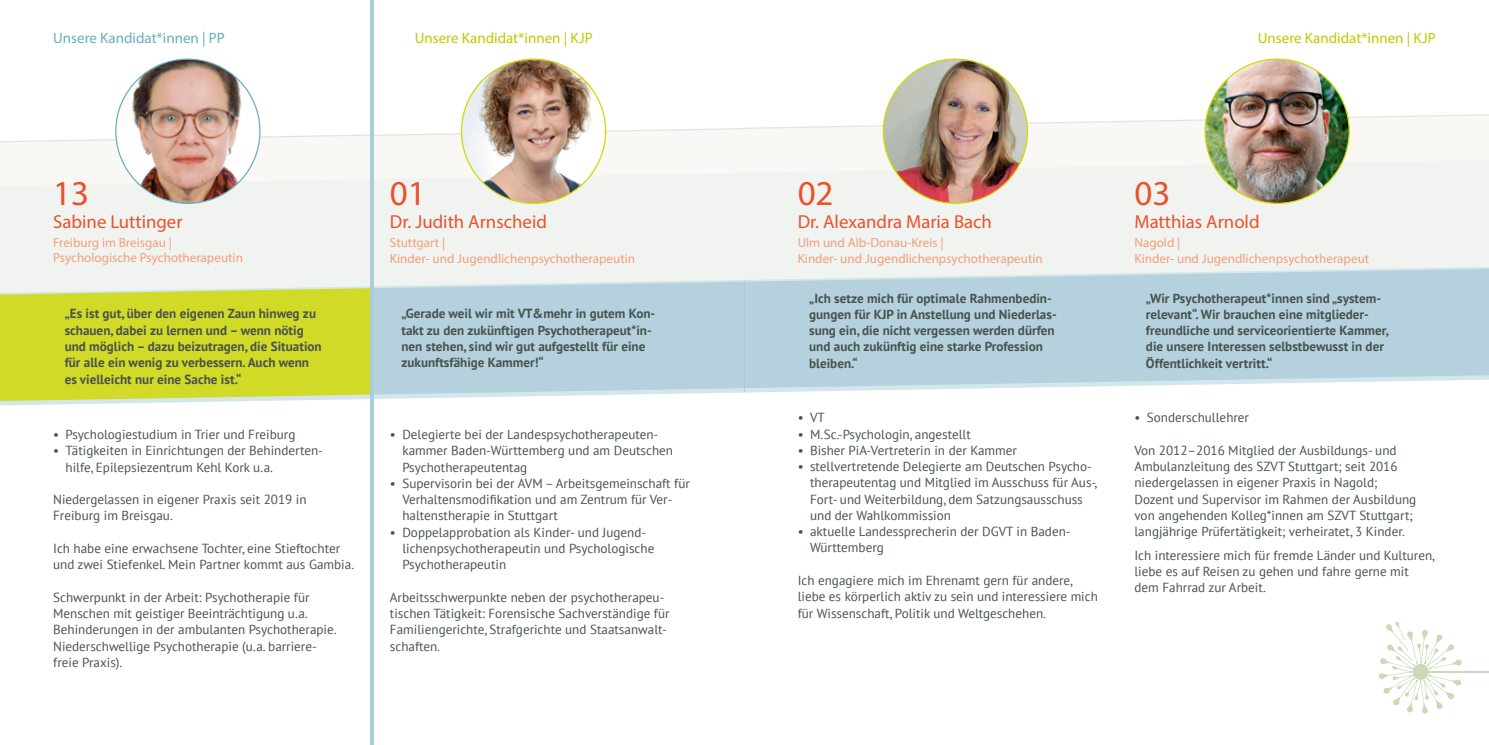
<style>
.page{position:relative;width:1489px;height:745px;background:#fff}
.page>*{position:absolute;margin:0;border:0;box-sizing:border-box;transform-origin:0 0}
.Zahl{font:35px "Myriad Pro";color:#ea512c}
.Name{font:18.75px "Myriad Pro";color:#ea512c}
.Unsere_Kandidat_inne{font:15px "Myriad Pro";color:#c3c800}
.Unsere_Kandidat_inne-2{font:15px "Myriad Pro";color:#6aadc1}
.Fließtext_Kandidaten{font:13.12px/16.2px "PT Sans";color:#47534d}
.Zitat{font:700 13.12px/16.2px "PT Sans";color:#47534d}
.Ort_PP_KJP{font:13.12px "Myriad Pro";color:#f49e7b}
</style>
<div class="page">
<svg style="left:744px;top:143px;width:744px;height:125px;fill:#f0f3f0"></svg>
<svg style="left:744px;top:268px;width:744px;height:125px;background:#bcd6e0"></svg>
<img style="left:883px;top:59px;width:144px;height:144px;border-radius:72px">
<img style="left:1204px;top:59px;width:144px;height:144px;border-radius:72px">
<svg style="left:1379px;top:621px;width:82px;height:92px"></svg>
<hr style="left:1428px;top:670px;width:60px;height:2px;background:#cbd9b6">
<svg style="left:374px;top:143px;width:370px;height:125px;fill:#f0f3f0"></svg>
<svg style="left:374px;top:268px;width:370px;height:131px;background:#bed7e0"></svg>
<svg style="left:0;top:143px;width:370px;height:125px;fill:#f0f3f0"></svg>
<svg style="left:0;top:268px;width:370px;height:133px;fill:#d2da28"></svg>
<img style="left:0;top:113px;width:1488px;height:30px">
<img style="left:461px;top:59px;width:144px;height:144px;border-radius:72px">
<img style="left:121px;top:60px;width:139px;height:143px">
<hr style="left:370px;top:0;width:4px;height:744px;background:#aecdda">
<p class="Unsere_Kandidat_inne-2" style="left:53px;top:29px;width:173px">Unsere Kandidat*innen | PP</p>
<p class="Unsere_Kandidat_inne" style="left:415px;top:29px;width:179px">Unsere Kandidat*innen | KJP</p>
<p class="Zahl" style="left:53px;top:172px;width:37px">13</p>
<p class="Name" style="left:53px;top:210px;width:131px">Sabine Luttinger</p>
<p class="Ort_PP_KJP" style="left:53px;top:234px;width:120px">Freiburg im Breisgau |</p>
<p class="Ort_PP_KJP" style="left:53px;top:249px;width:191px">Psychologische Psychotherapeutin</p>
<p class="Zitat" style="left:65px;top:305px;width:258px">„Es ist gut, über den eigenen Zaun hinweg zu schauen, dabei zu lernen und – wenn nötig und möglich – dazu beizutragen, die Situation für alle ein wenig zu verbessern. Auch wenn es vielleicht nur eine Sache ist.“</p>
<p class="Fließtext_Kandidaten" style="left:53px;top:426px;width:244px">• Psychologiestudium in Trier und Freiburg</p>
<p class="Fließtext_Kandidaten" style="left:66px;top:442px;width:259px;text-indent:-12px">• Tätigkeiten in Einrichtungen der Behinderten&shy;hilfe, Epilepsiezentrum Kehl Kork u.a.</p>
<p class="Fließtext_Kandidaten" style="left:53px;top:491px;width:255px">Niedergelassen in eigener Praxis seit 2019 in<br>Freiburg im Breisgau.</p>
<p class="Fließtext_Kandidaten" style="left:53px;top:539px;width:302px">Ich habe eine erwachsene Tochter, eine Stieftochter und zwei Stiefenkel. Mein Partner kommt aus Gambia.</p>
<p class="Fließtext_Kandidaten" style="left:53px;top:588px;width:285px">Schwerpunkt in der Arbeit: Psychotherapie für Menschen mit geistiger Beeinträchtigung u.a.<br>Behinderungen in der ambulanten Psychotherapie.<br>Niederschwellige Psychotherapie (u.a. barriere&shy;freie Praxis).</p>
<p class="Zahl" style="left:390px;top:172px;width:37px">01</p>
<p class="Name" style="left:390px;top:210px;width:158px">Dr. Judith Arnscheid</p>
<p class="Ort_PP_KJP" style="left:390px;top:234px;width:57px">Stuttgart |</p>
<p class="Ort_PP_KJP" style="left:390px;top:250px;width:247px">Kinder- und Jugendlichenpsychotherapeutin</p>
<p class="Zitat" style="left:401px;top:305px;width:255px">„Gerade weil wir mit VT&amp;mehr in gutem Kon&shy;takt zu den zukünftigen Psychotherapeut*in&shy;nen stehen, sind wir gut aufgestellt für eine zukunftsfähige Kammer!“</p>
<p class="Fließtext_Kandidaten" style="left:402px;top:426px;width:272px;text-indent:-12px">• Delegierte bei der Landespsychotherapeuten&shy;kammer Baden-Württemberg und am Deutschen<br>Psychotherapeutentag</p>
<p class="Fließtext_Kandidaten" style="left:402px;top:474px;width:289px;text-indent:-12px">• Supervisorin bei der AVM – Arbeitsgemeinschaft für<br>Verhaltensmodifikation und am Zentrum für Ver&shy;haltenstherapie in Stuttgart</p>
<p class="Fließtext_Kandidaten" style="left:402px;top:523px;width:253px;text-indent:-12px">• Doppelapprobation als Kinder- und Jugend&shy;lichenpsychotherapeutin und Psychologische<br>Psychotherapeutin</p>
<p class="Fließtext_Kandidaten" style="left:390px;top:588px;width:281px">Arbeitsschwerpunkte neben der psychotherapeu&shy;tischen Tätigkeit: Forensische Sachverständige für Familiengerichte, Strafgerichte und Staatsanwalt&shy;schaften.</p>
<p class="Zahl" style="left:797px;top:172px;width:37px">02</p>
<p class="Name" style="left:797px;top:210px;width:196px">Dr. Alexandra Maria Bach</p>
<p class="Ort_PP_KJP" style="left:797px;top:234px;width:147px">Ulm und Alb-Donau-Kreis |</p>
<p class="Ort_PP_KJP" style="left:797px;top:250px;width:247px">Kinder- und Jugendlichenpsychotherapeutin</p>
<p class="Unsere_Kandidat_inne" style="left:1257px;top:29px;width:179px">Unsere Kandidat*innen | KJP</p>
<p class="Zahl" style="left:1134px;top:172px;width:37px">03</p>
<p class="Name" style="left:1134px;top:210px;width:127px">Matthias Arnold</p>
<p class="Ort_PP_KJP" style="left:1134px;top:234px;width:47px">Nagold |</p>
<p class="Ort_PP_KJP" style="left:1134px;top:250px;width:236px">Kinder- und Jugendlichenpsychotherapeut</p>
<p class="Zitat" style="left:809px;top:289px;width:249px">„Ich setze mich für optimale Rahmenbedin&shy;gungen für KJP in Anstellung und Niederlas&shy;sung ein, die nicht vergessen werden dürfen und auch zukünftig eine starke Profession bleiben.“</p>
<p class="Zitat" style="left:1145px;top:289px;width:244px">„Wir Psychotherapeut*innen sind „system&shy;relevant“. Wir brauchen eine mitglieder&shy;freundliche und serviceorientierte Kammer, die unsere Interessen selbstbewusst in der Öffentlichkeit vertritt.“</p>
<p class="Fließtext_Kandidaten" style="left:797px;top:409px;width:29px">• VT</p>
<p class="Fließtext_Kandidaten" style="left:797px;top:425px;width:175px">• M.Sc.-Psychologin, angestellt</p>
<p class="Fließtext_Kandidaten" style="left:797px;top:441px;width:221px">• Bisher PiA-Vertreterin in der Kammer</p>
<p class="Fließtext_Kandidaten" style="left:810px;top:457px;width:288px;text-indent:-12px">• stellvertretende Delegierte am Deutschen Psycho&shy;therapeutentag und Mitglied im Ausschuss für Aus-, Fort- und Weiterbildung, dem Satzungsausschuss und der Wahlkommission</p>
<p class="Fließtext_Kandidaten" style="left:810px;top:522px;width:262px;text-indent:-12px">• aktuelle Landessprecherin der DGVT in Baden-<br>Württemberg</p>
<p class="Fließtext_Kandidaten" style="left:797px;top:571px;width:302px">Ich engagiere mich im Ehrenamt gern für andere, liebe es körperlich aktiv zu sein und interessiere mich für Wissenschaft, Politik und Weltgeschehen.</p>
<p class="Fließtext_Kandidaten" style="left:1134px;top:409px;width:116px">• Sonderschullehrer</p>
<p class="Fließtext_Kandidaten" style="left:1134px;top:441px;width:283px">Von 2012–2016 Mitglied der Ausbildungs- und Ambulanzleitung des SZVT Stuttgart; seit 2016 niedergelassen in eigener Praxis in Nagold; Dozent und Supervisor im Rahmen der Ausbildung von angehenden Kolleg*innen am SZVT Stuttgart; langjährige Prüfertätigkeit; verheiratet, 3 Kinder.</p>
<p class="Fließtext_Kandidaten" style="left:1134px;top:546px;width:302px">Ich interessiere mich für fremde Länder und Kulturen, liebe es auf Reisen zu gehen und fahre gerne mit dem Fahrrad zur Arbeit.</p>
</div>
